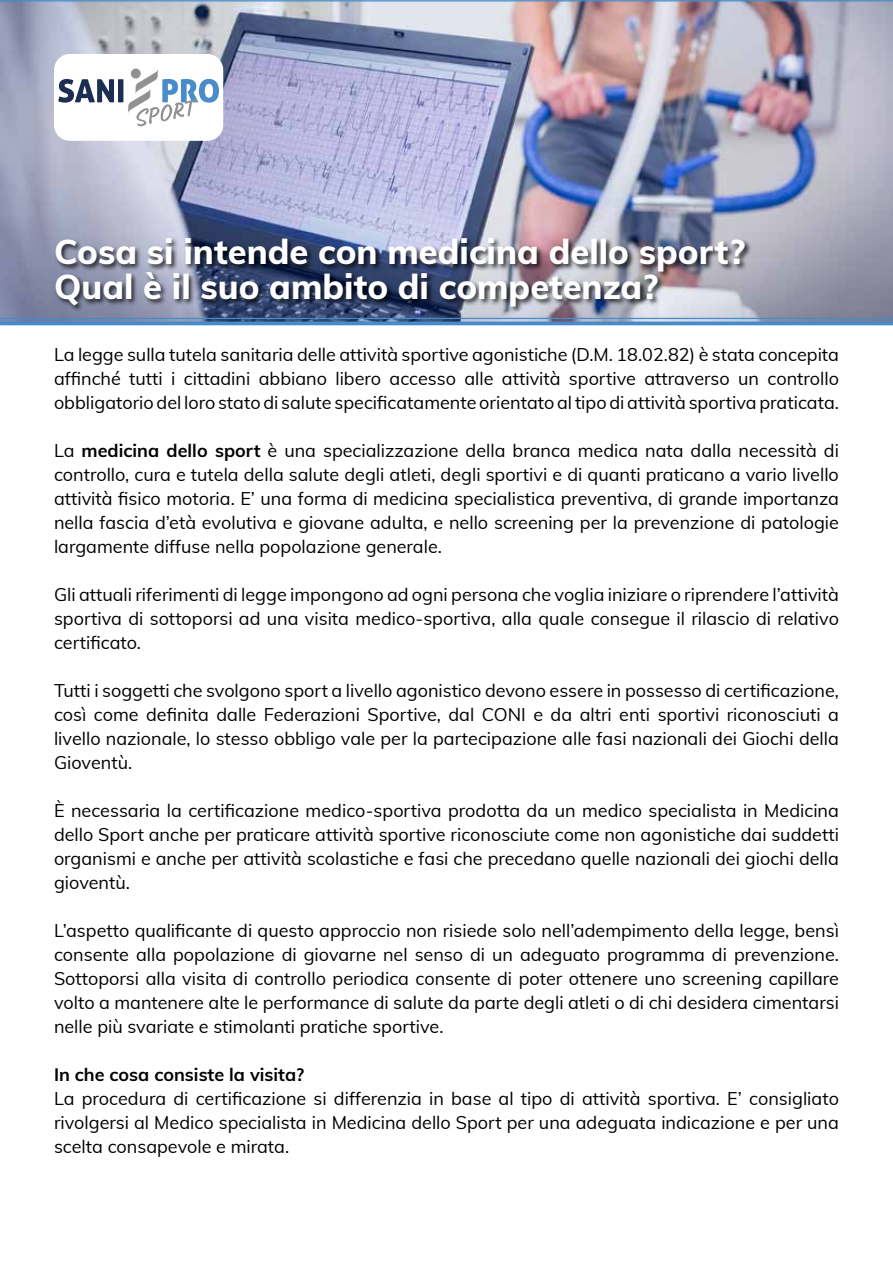
<style>
.page{position:relative;width:893px;height:1263px;background:#fff}
.page>*{position:absolute;margin:0;border:0;box-sizing:border-box;transform-origin:0 0}
.t1{font:800 34.5px/34.5px "Muli";color:#fff}
.t2{font:18px/24px "Muli";color:#000;text-align:justify}
.t3{font:700 18px "Muli";color:#000}
.s1{font-weight:700}
</style>
<div class="page">
<svg style="left:0;top:319px;width:893px;height:7px;background:#6c95c1"></svg>
<img style="left:0;top:0;width:893px;height:319px">
<div style="left:55px;top:237px;width:697px;height:77px;background:#000;opacity:.75"></div>
<div style="left:54px;top:54px;width:169px;height:87px;background:#fff;border-radius:16px"></div>
<svg style="left:58px;top:69px;width:161px;height:57px"></svg>
<h1 class="t1" style="left:54px;top:233px;width:692px">Cosa si intende con medicina dello sport?<br>Qual è il suo ambito di competenza?</h1>
<p class="t2" style="left:54px;top:341px;width:787px">La legge sulla tutela sanitaria delle attività sportive agonistiche (D.M. 18.02.82) è stata concepita affinché tutti i cittadini abbiano libero accesso alle attività sportive attraverso un controllo obbligatorio del loro stato di salute specificatamente orientato al tipo di attività sportiva praticata.</p>
<p class="t2" style="left:54px;top:437px;width:786px">La <span class="s1">medicina dello sport</span> è una specializzazione della branca medica nata dalla necessità di controllo, cura e tutela della salute degli atleti, degli sportivi e di quanti praticano a vario livello attività fisico motoria. E’ una forma di medicina specialistica preventiva, di grande importanza nella fascia d’età evolutiva e giovane adulta, e nello screening per la prevenzione di patologie largamente diffuse nella popolazione generale.</p>
<p class="t2" style="left:54px;top:581px;width:786px">Gli attuali riferimenti di legge impongono ad ogni persona che voglia iniziare o riprendere l’attività sportiva di sottoporsi ad una visita medico-sportiva, alla quale consegue il rilascio di relativo certificato.</p>
<p class="t2" style="left:54px;top:677px;width:786px">Tutti i soggetti che svolgono sport a livello agonistico devono essere in possesso di certificazione, così come definita dalle Federazioni Sportive, dal CONI e da altri enti sportivi riconosciuti a livello nazionale, lo stesso obbligo vale per la partecipazione alle fasi nazionali dei Giochi della Gioventù.</p>
<p class="t2" style="left:54px;top:797px;width:786px">È necessaria la certificazione medico-sportiva prodotta da un medico specialista in Medicina dello Sport anche per praticare attività sportive riconosciute come non agonistiche dai suddetti organismi e anche per attività scolastiche e fasi che precedano quelle nazionali dei giochi della gioventù.</p>
<p class="t2" style="left:54px;top:917px;width:786px">L’aspetto qualificante di questo approccio non risiede solo nell’adempimento della legge, bensì consente alla popolazione di giovarne nel senso di un adeguato programma di prevenzione.<br>Sottoporsi alla visita di controllo periodica consente di poter ottenere uno screening capillare volto a mantenere alte le performance di salute da parte degli atleti o di chi desidera cimentarsi nelle più svariate e stimolanti pratiche sportive.</p>
<p class="t3" style="left:54px;top:1061px;width:252px">In che cosa consiste la visita?</p>
<p class="t2" style="left:54px;top:1085px;width:786px">La procedura di certificazione si differenzia in base al tipo di attività sportiva. E’ consigliato rivolgersi al Medico specialista in Medicina dello Sport per una adeguata indicazione e per una scelta consapevole e mirata.</p>
</div>
